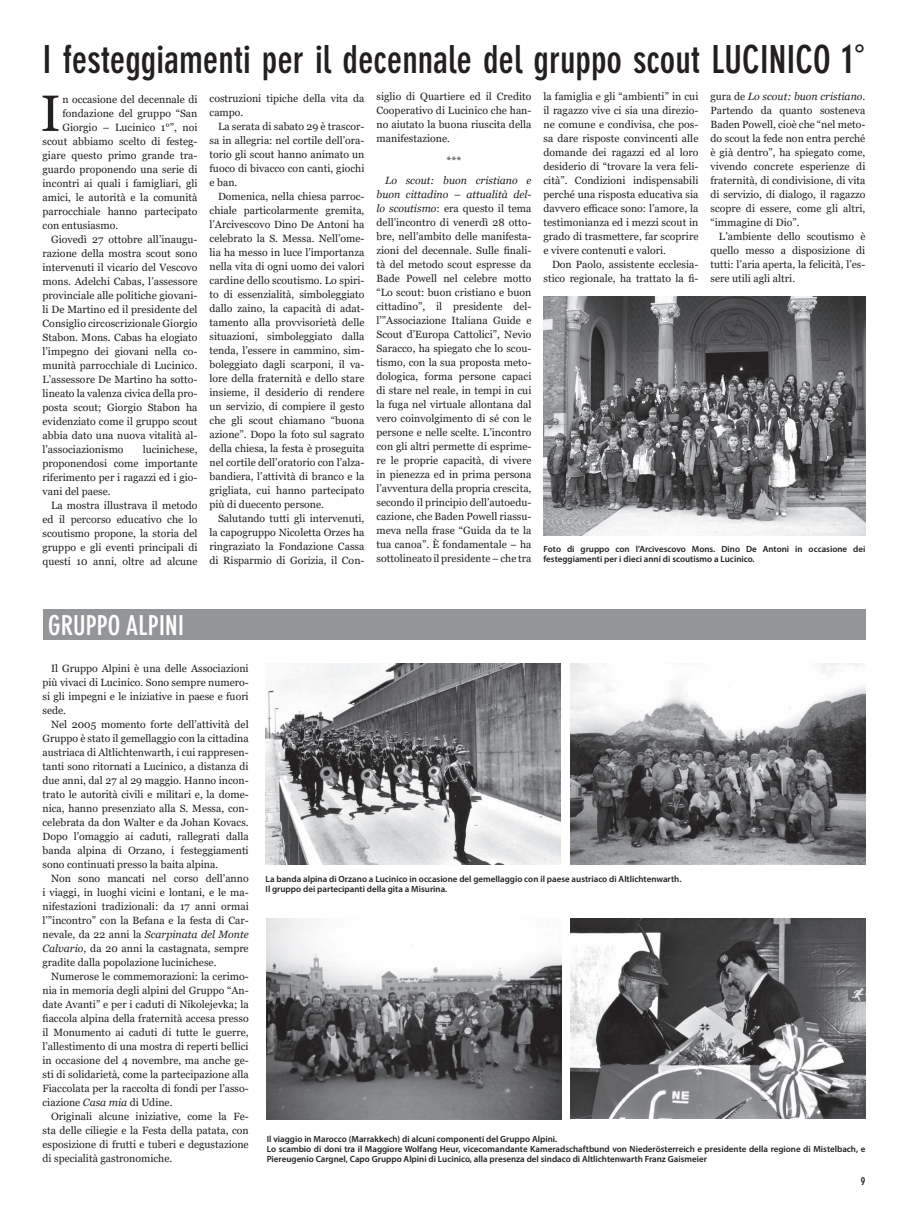
<style>
.page{position:relative;width:908px;height:1219px;background:#fff}
.page>*{position:absolute;margin:0;border:0;box-sizing:border-box;transform-origin:0 0}
.t1{font:50.9px "Georgia";color:#231f20}
.t2{font:700 condensed 38px "DIN Neuzeit Grotesk";color:#231f20}
.t3{font:700 condensed 27px "DIN Neuzeit Grotesk";color:#fff}
.t4{font:700 condensed 11px "DIN Neuzeit Grotesk";color:#231f20}
.t5{font:10.5px/14px "Georgia";color:#231f20;text-align:justify}
.t6{font:600 9px/10px "Myriad Pro";color:#231f20}
.s1{font-size:40px}
.s2{font-style:italic}
</style>
<div class="page">
<img style="left:543px;top:297px;width:322px;height:238px">
<img style="left:570px;top:918px;width:295px;height:201px">
<img style="left:267px;top:918px;width:294px;height:202px">
<img style="left:570px;top:663px;width:295px;height:202px">
<img style="left:266px;top:663px;width:294px;height:202px">
<div style="left:43px;top:609px;width:822px;height:31px;background:#939598"></div>
<h2 class="t2" style="left:43px;top:37px;width:824px">I festeggiamenti per il decennale del gruppo scout LUCINICO <span class="s1">1</span><sup>°</sup></h2>
<p class="t5" style="left:543px;top:90px;width:156px">la famiglia e gli “ambienti” in cui il ragazzo vive ci sia una direzio&shy;ne comune e condivisa, che pos&shy;sa dare risposte convincenti alle domande dei ragazzi ed al loro desiderio di “trovare la vera feli&shy;cità”. Condizioni indispensabili perché una risposta educativa sia davvero efficace sono: l’amore, la testimonianza ed i mezzi scout in grado di trasmettere, far scoprire e vivere contenuti e valori.</p>
<p class="t5" style="left:543px;top:258px;width:156px;text-align:right">Don Paolo, assistente ecclesia&shy;stico regionale, ha trattato la fi-</p>
<p class="t5" style="left:376px;top:89px;width:156px">siglio di Quartiere ed il Credito Cooperativo di Lucinico che han&shy;no aiutato la buona riuscita della manifestazione.</p>
<p class="t5" style="left:446px;top:154px;width:16px">***</p>
<p class="t5" style="left:376px;top:174px;width:156px;text-indent:9px"><span class="s2">Lo scout: buon cristiano e buon cittadino – attualità del&shy;lo scoutismo</span>: era questo il tema dell’incontro di venerdì 28 otto&shy;bre, nell’ambito delle manifesta&shy;zioni del decennale. Sulle finali&shy;tà del metodo scout espresse da Bade Powell nel celebre motto “Lo scout: buon cristiano e buon cittadino”, il presidente del&shy;l’”Associazione Italiana Guide e Scout d’Europa Cattolici”, Nevio Saracco, ha spiegato che lo scou&shy;tismo, con la sua proposta meto&shy;dologica, forma persone capaci di stare nel reale, in tempi in cui la fuga nel virtuale allontana dal vero coinvolgimento di sé con le persone e nelle scelte. L’incontro con gli altri permette di esprime&shy;re le proprie capacità, di vivere in pienezza ed in prima persona l’avventura della propria crescita, secondo il principio dell’autoedu&shy;cazione, che Baden Powell riassu&shy;meva nella frase “Guida da te la tua canoa”. È fondamentale – ha sottolineato il presidente – che tra</p>
<p class="t5" style="left:710px;top:90px;width:156px">gura de <span class="s2">Lo scout: buon cristiano</span>.<br>Partendo da quanto sosteneva Baden Powell, cioè che “nel meto&shy;do scout la fede non entra perché è già dentro”, ha spiegato come, vivendo concrete esperienze di fraternità, di condivisione, di vita di servizio, di dialogo, il ragazzo scopre di essere, come gli altri, “immagine di Dio”.</p>
<p class="t5" style="left:710px;top:230px;width:156px;text-indent:9px">L’ambiente dello scoutismo è quello messo a disposizione di tutti: l’aria aperta, la felicità, l’es&shy;sere utili agli altri.</p>
<p class="t5" style="left:209px;top:91px;width:156px">costruzioni tipiche della vita da campo.</p>
<p class="t5" style="left:209px;top:119px;width:156px;text-indent:9px">La serata di sabato 29 è trascor&shy;sa in allegria: nel cortile dell’ora&shy;torio gli scout hanno animato un fuoco di bivacco con canti, giochi e ban.</p>
<p class="t5" style="left:209px;top:189px;width:156px;text-indent:9px">Domenica, nella chiesa parroc&shy;chiale particolarmente gremita, l’Arcivescovo Dino De Antoni ha celebrato la S. Messa. Nell’ome&shy;lia ha messo in luce l’importanza nella vita di ogni uomo dei valori cardine dello scoutismo. Lo spiri&shy;to di essenzialità, simboleggiato dallo zaino, la capacità di adat&shy;tamento alla provvisorietà delle situazioni, simboleggiato dalla tenda, l’essere in cammino, sim&shy;boleggiato dagli scarponi, il va&shy;lore della fraternità e dello stare insieme, il desiderio di rendere un servizio, di compiere il gesto che gli scout chiamano “buona azione”. Dopo la foto sul sagrato della chiesa, la festa è proseguita nel cortile dell’oratorio con l’alza&shy;bandiera, l’attività di branco e la grigliata, cui hanno partecipato più di duecento persone.</p>
<p class="t5" style="left:209px;top:511px;width:156px;text-indent:9px">Salutando tutti gli intervenuti, la capogruppo Nicoletta Orzes ha ringraziato la Fondazione Cassa di Risparmio di Gorizia, il Con-</p>
<h1 class="t1" style="left:41px;top:83px;width:21px">I</h1>
<p class="t5" style="left:62px;top:93px;width:136px">n occasione del decennale di</p>
<p class="t5" style="left:62px;top:107px;width:136px">fondazione del gruppo “San</p>
<p class="t5" style="left:62px;top:121px;width:136px">Giorgio – Lucinico 1°”, noi</p>
<p class="t5" style="left:43px;top:135px;width:156px">scout abbiamo scelto di festeg-</p>
<p class="t5" style="left:43px;top:148px;width:156px">giare questo primo grande tra-</p>
<p class="t5" style="left:43px;top:162px;width:156px">guardo proponendo una serie di</p>
<p class="t5" style="left:43px;top:176px;width:156px">incontri ai quali i famigliari, gli</p>
<p class="t5" style="left:43px;top:190px;width:156px">amici, le autorità e la comunità</p>
<p class="t5" style="left:43px;top:204px;width:156px">parrocchiale hanno partecipato</p>
<p class="t5" style="left:43px;top:218px;width:77px">con entusiasmo.</p>
<p class="t5" style="left:51px;top:232px;width:148px">Giovedì 27 ottobre all’inaugu-</p>
<p class="t5" style="left:43px;top:246px;width:156px">razione della mostra scout sono</p>
<p class="t5" style="left:43px;top:260px;width:156px">intervenuti il vicario del Vescovo</p>
<p class="t5" style="left:43px;top:274px;width:156px">mons. Adelchi Cabas, l’assessore</p>
<p class="t5" style="left:43px;top:288px;width:156px">provinciale alle politiche giovani-</p>
<p class="t5" style="left:43px;top:302px;width:156px">li De Martino ed il presidente del</p>
<p class="t5" style="left:43px;top:316px;width:156px">Consiglio circoscrizionale Giorgio</p>
<p class="t5" style="left:43px;top:330px;width:156px">Stabon. Mons. Cabas ha elogiato</p>
<p class="t5" style="left:43px;top:344px;width:156px">l’impegno dei giovani nella co-</p>
<p class="t5" style="left:43px;top:358px;width:156px">munità parrocchiale di Lucinico.</p>
<p class="t5" style="left:43px;top:372px;width:156px">L’assessore De Martino ha sotto-</p>
<p class="t5" style="left:43px;top:386px;width:156px">lineato la valenza civica della pro-</p>
<p class="t5" style="left:43px;top:400px;width:156px">posta scout; Giorgio Stabon ha</p>
<p class="t5" style="left:43px;top:414px;width:156px">evidenziato come il gruppo scout</p>
<p class="t5" style="left:43px;top:428px;width:156px">abbia dato una nuova vitalità al-</p>
<p class="t5" style="left:43px;top:442px;width:83px">l’associazionismo</p>
<p class="t5" style="left:43px;top:442px;width:156px;text-indent:100px">lucinichese, proponendosi come importante riferimento per i ragazzi ed i gio&shy;vani del paese.</p>
<p class="t5" style="left:43px;top:498px;width:156px;text-indent:9px">La mostra illustrava il metodo ed il percorso educativo che lo scoutismo propone, la storia del gruppo e gli eventi principali di questi 10 anni, oltre ad alcune</p>
<p class="t6" style="left:543px;top:544px;width:323px">Foto di gruppo con l’Arcivescovo Mons. Dino De Antoni in occasione dei festeggiamenti per i dieci anni di scoutismo a Lucinico.</p>
<h3 class="t3" style="left:48px;top:610px;width:137px">GRUPPO ALPINI</h3>
<p class="t5" style="left:43px;top:662px;width:207px;text-indent:9px">Il Gruppo Alpini è una delle Associazioni più vivaci di Lucinico. Sono sempre numero&shy;si gli impegni e le iniziative in paese e fuori sede.</p>
<p class="t5" style="left:43px;top:718px;width:207px;text-indent:9px">Nel 2005 momento forte dell’attività del Gruppo è stato il gemellaggio con la cittadina austriaca di Altlichtenwarth, i cui rappresen&shy;tanti sono ritornati a Lucinico, a distanza di due anni, dal 27 al 29 maggio. Hanno incon&shy;trato le autorità civili e militari e, la dome&shy;nica, hanno presenziato alla S. Messa, con&shy;celebrata da don Walter e da Johan Kovacs.<br>Dopo l’omaggio ai caduti, rallegrati dalla banda alpina di Orzano, i festeggiamenti sono continuati presso la baita alpina.</p>
<p class="t5" style="left:43px;top:872px;width:207px;text-indent:9px">Non sono mancati nel corso dell’anno i viaggi, in luoghi vicini e lontani, e le ma&shy;nifestazioni tradizionali: da 17 anni ormai l’”incontro” con la Befana e la festa di Car&shy;nevale, da 22 anni la <span class="s2">Scarpinata del Monte Calvario</span>, da 20 anni la castagnata, sempre gradite dalla popolazione lucinichese.</p>
<p class="t5" style="left:43px;top:970px;width:207px;text-indent:9px">Numerose le commemorazioni: la cerimo&shy;nia in memoria degli alpini del Gruppo “An&shy;date Avanti” e per i caduti di Nikolejevka; la fiaccola alpina della fraternità accesa presso il Monumento ai caduti di tutte le guerre, l’allestimento di una mostra di reperti bellici in occasione del 4 novembre, ma anche ge&shy;sti di solidarietà, come la partecipazione alla Fiaccolata per la raccolta di fondi per l’asso&shy;ciazione <span class="s2">Casa mia</span> di Udine.</p>
<p class="t5" style="left:43px;top:1110px;width:207px;text-indent:9px">Originali alcune iniziative, come la Fe&shy;sta delle ciliegie e la Festa della patata, con esposizione di frutti e tuberi e degustazione di specialità gastronomiche.</p>
<p class="t6" style="left:265px;top:874px;width:417px">La banda alpina di Orzano a Lucinico in occasione del gemellaggio con il paese austriaco di Altlichtenwarth.<br>Il gruppo dei partecipanti della gita a Misurina.</p>
<p class="t6" style="left:266px;top:1134px;width:600px">Il viaggio in Marocco (Marrakkech) di alcuni componenti del Gruppo Alpini.<br>Lo scambio di doni tra il Maggiore Wolfang Heur, vicecomandante Kameradschaftbund von Niederösterreich e presidente della regione di Mistelbach, e<br>Piereugenio Cargnel, Capo Gruppo Alpini di Lucinico, alla presenza del sindaco di Altlichtenwarth Franz Gaismeier</p>
<p class="t4" style="left:860px;top:1174px;width:6px">9</p>
</div>
